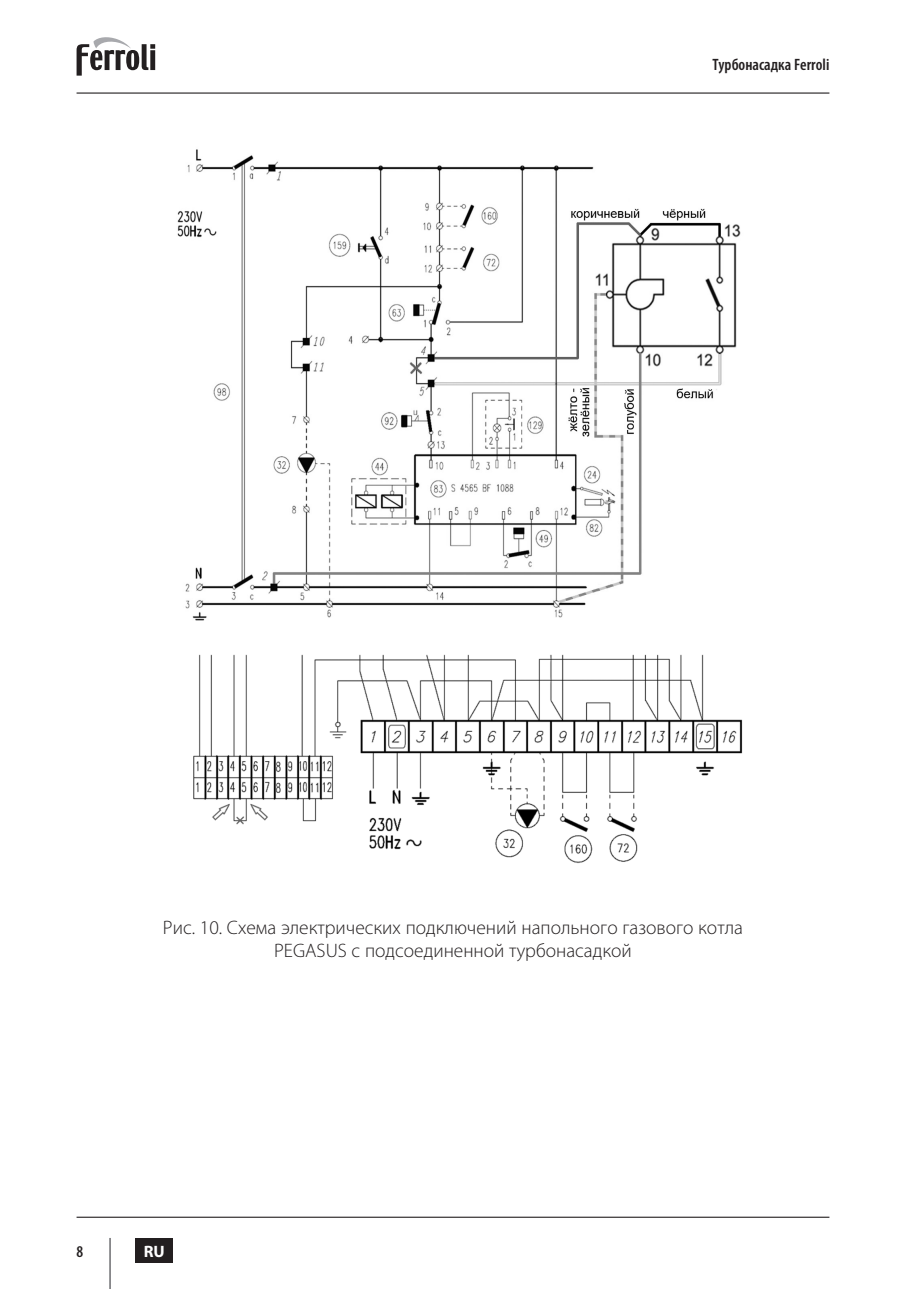
<style>
.page{position:relative;width:906px;height:1289px;background:#fff}
.page>*{position:absolute;margin:0;border:0;box-sizing:border-box;transform-origin:0 0}
.t1{font:300 19.5px/23.4px "Myriad Pro";color:#231f20;text-align:center}
.t2{font:600 condensed 16.5px "Myriad Pro";color:#231f20}
.t3{font:700 16.5px "Myriad Pro";color:#fff}
</style>
<div class="page">
<hr style="left:109px;top:1237px;width:2px;height:51px;background:#6c6d70">
<svg style="left:77px;top:37px;width:78px;height:39px"></svg>
<hr style="left:77px;top:92px;width:752px;height:2px;background:#231f20">
<hr style="left:77px;top:1216px;width:752px;height:1px;background:#231f20">
<div style="left:135px;top:1237px;width:38px;height:25px;background:#231f20"></div>
<img style="left:177px;top:149px;width:564px;height:472px">
<img style="left:193px;top:654px;width:550px;height:210px">
<p class="t2" style="left:712px;top:54px;width:119px">Турбонасадка Ferroli</p>
<p class="t1" style="left:163px;top:915px;width:581px">Рис. 10. Схема электрических подключений напольного газового котла<br>PEGASUS с подсоединенной турбонасадкой</p>
<p class="t2" style="left:77px;top:1241px;width:8px">8</p>
<p class="t3" style="left:144px;top:1240px;width:22px">RU</p>
</div>
